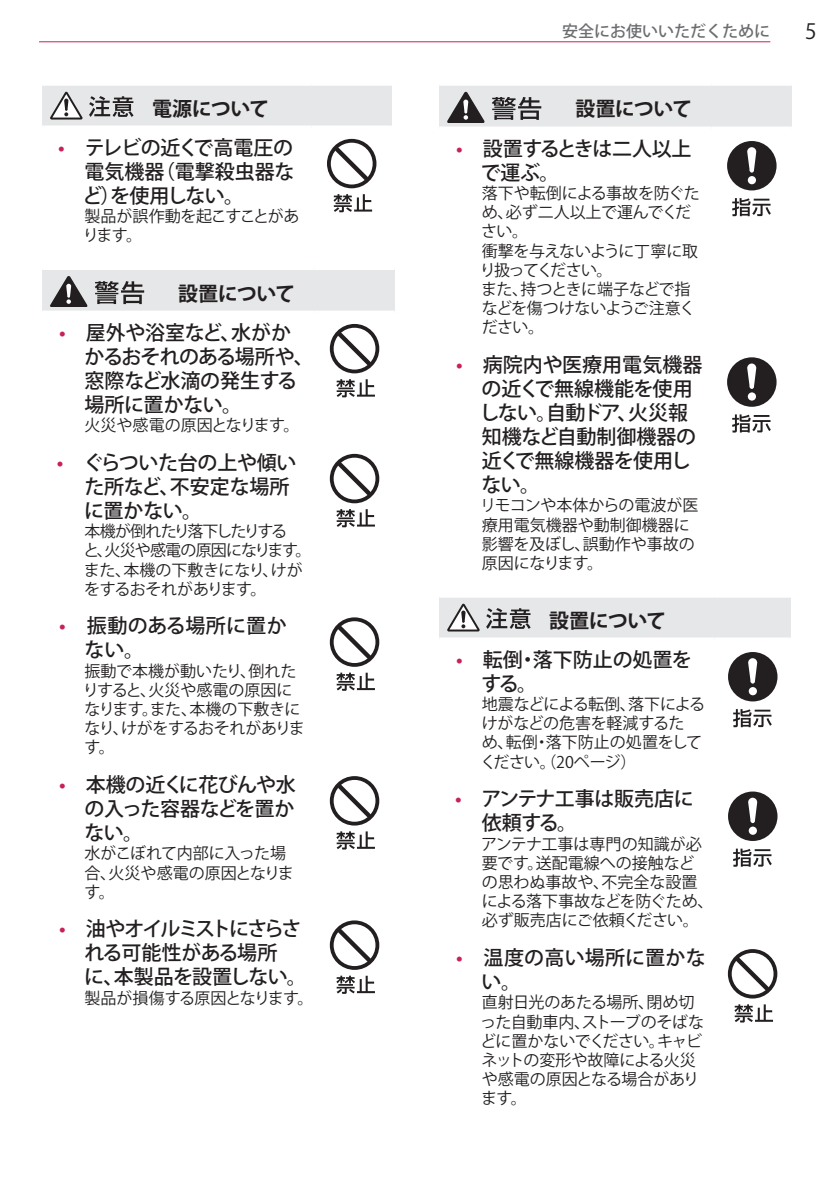
<style>
.page{position:relative;width:833px;height:1184px;background:#fff}
.page>*{position:absolute;margin:0;border:0;box-sizing:border-box;transform-origin:0 0}
.t1{font:21px "Koz Go Pro";color:#231f20}
.t2{font:500 20px/24px "Koz Go Pro";letter-spacing:-.01em;color:#231f20}
.t3{font:500 20px/24px "Koz Go Pro";letter-spacing:-.06em;color:#231f20}
.Kozuka_Gothic_B_10{font:700 20px "Koz Go Pro";letter-spacing:-.02em;color:#231f20}
.t4{font:500 20px/24px "Koz Go Pro";letter-spacing:.01em;color:#231f20}
.safety_8pt{font:16px/19.2px "Koz Go Pro";letter-spacing:-.02em;color:#231f20}
.safety_8pt-2{font:16px/19.2px "Koz Go Pro";color:#231f20}
.safety_8pt-3{font:16px/19.2px "Koz Go Pro";letter-spacing:-.05em;color:#231f20}
.safety_8pt-4{font:16px "Koz Go Pro";letter-spacing:-.04em;color:#231f20}
.t5{font:500 16px "Koz Go Pro";color:#6c6d70}
.s1{color:#c8205d}
</style>
<div class="page">
<hr style="left:39px;top:41px;width:731px;height:1px;background:#c8205d">
<div style="left:42px;top:84px;width:350px;height:44px;background:#e6e7e9"></div>
<hr style="left:42px;top:82px;width:269px;height:4px;background:#fff">
<hr style="left:311px;top:82px;width:81px;height:4px;background:#fff">
<hr style="left:42px;top:126px;width:269px;height:4px;background:#fff">
<hr style="left:311px;top:126px;width:81px;height:4px;background:#fff">
<svg style="left:50px;top:92px;width:32px;height:28px"></svg>
<svg style="left:89px;top:96px;width:44px;height:21px"></svg>
<svg style="left:327px;top:139px;width:49px;height:49px"></svg>
<div style="left:331px;top:143px;width:41px;height:42px;background:#fff;border-radius:50%"></div>
<svg style="left:334px;top:147px;width:34px;height:34px"></svg>
<svg style="left:333px;top:194px;width:39px;height:18px"></svg>
<div style="left:42px;top:268px;width:352px;height:45px;background:#e6e7e9"></div>
<hr style="left:42px;top:266px;width:272px;height:4px;background:#fff">
<hr style="left:314px;top:266px;width:80px;height:4px;background:#fff">
<hr style="left:42px;top:311px;width:272px;height:4px;background:#fff">
<hr style="left:314px;top:311px;width:80px;height:4px;background:#fff">
<svg style="left:50px;top:276px;width:37px;height:30px"></svg>
<svg style="left:95px;top:281px;width:49px;height:23px"></svg>
<svg style="left:330px;top:324px;width:49px;height:49px"></svg>
<svg style="left:333px;top:328px;width:42px;height:42px"></svg>
<svg style="left:337px;top:332px;width:34px;height:34px"></svg>
<svg style="left:336px;top:379px;width:39px;height:18px"></svg>
<svg style="left:330px;top:454px;width:49px;height:49px"></svg>
<div style="left:333px;top:458px;width:42px;height:41px;background:#fff;border-radius:50%"></div>
<svg style="left:337px;top:462px;width:34px;height:34px"></svg>
<svg style="left:336px;top:509px;width:39px;height:18px"></svg>
<svg style="left:330px;top:617px;width:49px;height:50px"></svg>
<svg style="left:333px;top:621px;width:42px;height:42px"></svg>
<svg style="left:337px;top:625px;width:34px;height:34px"></svg>
<svg style="left:336px;top:673px;width:39px;height:18px"></svg>
<svg style="left:330px;top:776px;width:49px;height:50px"></svg>
<svg style="left:333px;top:780px;width:42px;height:42px"></svg>
<svg style="left:337px;top:784px;width:34px;height:34px"></svg>
<svg style="left:336px;top:831px;width:39px;height:19px"></svg>
<svg style="left:330px;top:920px;width:49px;height:50px"></svg>
<svg style="left:333px;top:924px;width:42px;height:42px"></svg>
<svg style="left:337px;top:928px;width:34px;height:34px"></svg>
<svg style="left:336px;top:976px;width:39px;height:18px"></svg>
<div style="left:439px;top:84px;width:352px;height:45px;background:#e6e7e9"></div>
<hr style="left:439px;top:82px;width:272px;height:4px;background:#fff">
<hr style="left:711px;top:82px;width:80px;height:4px;background:#fff">
<hr style="left:439px;top:127px;width:272px;height:4px;background:#fff">
<hr style="left:711px;top:127px;width:80px;height:4px;background:#fff">
<svg style="left:447px;top:92px;width:37px;height:30px"></svg>
<svg style="left:492px;top:97px;width:49px;height:23px"></svg>
<div style="left:727px;top:141px;width:49px;height:49px;background:#231f20;border-radius:50%"></div>
<div style="left:747px;top:176px;width:9px;height:8px;background:#fff;border-radius:50%"></div>
<svg style="left:747px;top:147px;width:9px;height:26px"></svg>
<svg style="left:732px;top:198px;width:38px;height:18px"></svg>
<div style="left:727px;top:357px;width:49px;height:50px;background:#231f20;border-radius:50%"></div>
<svg style="left:747px;top:392px;width:9px;height:9px"></svg>
<svg style="left:747px;top:364px;width:9px;height:25px"></svg>
<svg style="left:732px;top:414px;width:38px;height:19px"></svg>
<div style="left:439px;top:596px;width:351px;height:43px;background:#e6e7e9"></div>
<hr style="left:439px;top:594px;width:275px;height:4px;background:#fff">
<hr style="left:714px;top:594px;width:76px;height:4px;background:#fff">
<svg style="left:439px;top:637px;width:275px;height:2px"></svg>
<svg style="left:714px;top:637px;width:76px;height:2px"></svg>
<svg style="left:447px;top:604px;width:32px;height:27px"></svg>
<svg style="left:486px;top:608px;width:44px;height:21px"></svg>
<div style="left:728px;top:652px;width:49px;height:49px;background:#231f20;border-radius:50%"></div>
<div style="left:748px;top:687px;width:8px;height:8px;background:#fff;border-radius:50%"></div>
<svg style="left:748px;top:658px;width:9px;height:26px"></svg>
<svg style="left:733px;top:709px;width:38px;height:18px"></svg>
<div style="left:728px;top:791px;width:49px;height:50px;background:#231f20;border-radius:50%"></div>
<div style="left:748px;top:827px;width:8px;height:8px;background:#fff;border-radius:50%"></div>
<svg style="left:748px;top:798px;width:9px;height:25px"></svg>
<svg style="left:733px;top:849px;width:38px;height:18px"></svg>
<svg style="left:727px;top:949px;width:50px;height:49px"></svg>
<svg style="left:731px;top:953px;width:42px;height:42px"></svg>
<svg style="left:735px;top:957px;width:34px;height:34px"></svg>
<svg style="left:734px;top:1004px;width:39px;height:18px"></svg>
<p class="Kozuka_Gothic_B_10" style="left:152px;top:95px;width:118px">電源について</p>
<p class="t2" style="left:83px;top:137px;width:213px;text-align:justify;text-indent:-24px"><span class="s1">•</span> テレビの近くで高電圧の電気機器（電撃殺虫器など）を使用しない。</p>
<p class="safety_8pt" style="left:83px;top:207px;width:218px">製品が誤作動を起こすことがあります。</p>
<p class="Kozuka_Gothic_B_10" style="left:178px;top:280px;width:118px">設置について</p>
<p class="t2" style="left:85px;top:322px;width:231px;text-indent:-26px"><span class="s1">•</span> 屋外や浴室など、水がかかるおそれのある場所や、窓際など水滴の発生する場所に置かない。</p>
<p class="safety_8pt-2" style="left:85px;top:416px;width:216px">火災や感電の原因となります。</p>
<p class="t2" style="left:84px;top:452px;width:214px;text-indent:-27px"><span class="s1">•</span> ぐらついた台の上や傾いた所など、不安定な場所に置かない。</p>
<p class="safety_8pt-3" style="left:83px;top:522px;width:230px">本機が倒れたり落下したりする<br>と、火災や感電の原因になります。</p>
<p class="safety_8pt" style="left:84px;top:560px;width:220px">また、本機の下敷きになり、けがをするおそれがあります。</p>
<p class="t2" style="left:84px;top:615px;width:204px;text-indent:-25px"><span class="s1">•</span> 振動のある場所に置かない。</p>
<p class="safety_8pt" style="left:83px;top:662px;width:223px">振動で本機が動いたり、倒れたりすると、火災や感電の原因になります。また、本機の下敷きになり、けがをするおそれがあります。</p>
<p class="t2" style="left:84px;top:774px;width:213px;text-align:justify;text-indent:-25px"><span class="s1">•</span> 本機の近くに花びんや水の入った容器などを置かない。</p>
<p class="safety_8pt-2" style="left:85px;top:844px;width:211px">水がこぼれて内部に入った場合、火災や感電の原因となります。</p>
<p class="t3" style="left:84px;top:918px;width:224px;text-indent:-25px"><span class="s1">•</span> 油やオイルミストにさらされる可能性がある場所<br>に、本製品を設置しない。</p>
<p class="safety_8pt-4" style="left:85px;top:987px;width:230px">製品が損傷する原因となります。</p>
<p class="t5" style="left:562px;top:21px;width:209px">安全にお使いいただくために</p>
<h1 class="t1" style="left:805px;top:17px;width:13px">5</h1>
<p class="Kozuka_Gothic_B_10" style="left:575px;top:96px;width:118px">設置について</p>
<p class="t2" style="left:480px;top:138px;width:212px;text-indent:-25px"><span class="s1">•</span> 設置するときは二人以上で運ぶ。</p>
<p class="safety_8pt" style="left:481px;top:184px;width:220px">落下や転倒による事故を防ぐため、必ず二人以上で運んでください。</p>
<p class="safety_8pt-3" style="left:480px;top:242px;width:220px">衝撃を与えないように丁寧に取り扱ってください。</p>
<p class="safety_8pt" style="left:481px;top:280px;width:216px">また、持つときに端子などで指などを傷つけないようご注意ください。</p>
<p class="t2" style="left:479px;top:354px;width:224px;text-indent:-23px"><span class="s1">•</span> 病院内や医療用電気機器の近くで無線機能を使用しない。自動ドア、火災報知機など自動制御機器の近くで無線機器を使用しない。</p>
<p class="safety_8pt-2" style="left:480px;top:496px;width:220px">リモコンや本体からの電波が医療用電気機器や動制御機器に影響を及ぼし、誤動作や事故の原因になります。</p>
<p class="Kozuka_Gothic_B_10" style="left:549px;top:607px;width:118px">設置について</p>
<p class="t2" style="left:481px;top:649px;width:212px;text-indent:-25px"><span class="s1">•</span> 転倒・落下防止の処置をする。</p>
<p class="safety_8pt" style="left:480px;top:695px;width:226px">地震などによる転倒、落下によるけがなどの危害を軽減するた<br>め、転倒・落下防止の処置をしてください。（20ページ）</p>
<p class="t2" style="left:481px;top:788px;width:213px;text-indent:-27px"><span class="s1">•</span> アンテナ工事は販売店に依頼する。</p>
<p class="safety_8pt-2" style="left:481px;top:835px;width:234px">アンテナ工事は専門の知識が必要です。送配電線への接触などの思わぬ事故や、不完全な設置による落下事故などを防ぐため、必ず販売店にご依頼ください。</p>
<p class="t4" style="left:481px;top:947px;width:226px;text-indent:-25px"><span class="s1">•</span> 温度の高い場所に置かない。</p>
<p class="safety_8pt" style="left:480px;top:993px;width:225px">直射日光のあたる場所、閉め切った自動車内、ストーブのそばなどに置かないでください。キャビネットの変形や故障による火災や感電の原因となる場合があります。</p>
</div>
